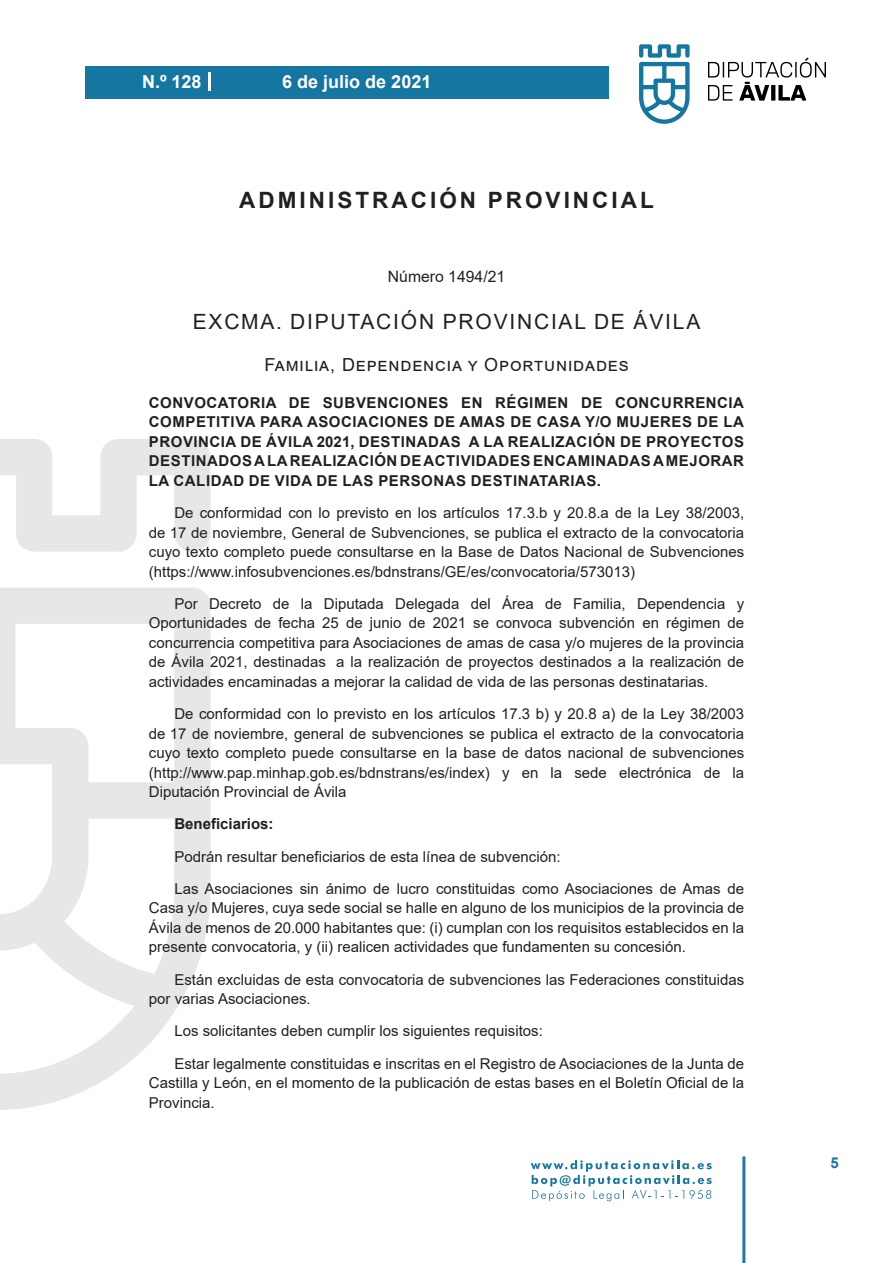
<style>
.page{position:relative;width:893px;height:1263px;background:#fff}
.page>*{position:absolute;margin:0;border:0;box-sizing:border-box;transform-origin:0 0}
.t1{font:700 22.5px "Arial";letter-spacing:.135em;color:#231f20}
.t2{font:21px "Arial";letter-spacing:.085em;color:#231f20}
.t3{font:18px "Arial";letter-spacing:.05em;color:#231f20}
.t4{font:700 18px "Arial";color:#fff}
.t5{font:15.75px "Arial";color:#231f20}
.t6{font:15px/19.5px "Arial";color:#231f20;text-align:justify}
.t7{font:700 15px/19.5px "Arial";letter-spacing:.035em;color:#231f20;text-align:justify}
.t8{font:700 15px "Arial";color:#231f20}
.t9{font:700 15px "Arial";color:#1d76a4}
</style>
<div class="page">
<svg style="left:531px;top:1160px;width:181px;height:41px"></svg>
<div style="left:85px;top:66px;width:523px;height:33px;background:#1676a2"></div>
<svg style="left:639px;top:44px;width:51px;height:80px"></svg>
<svg style="left:708px;top:58px;width:118px;height:43px"></svg>
<hr style="left:742px;top:1156px;width:3px;height:107px;background:#1d76a4">
<svg style="left:208px;top:72px;width:2px;height:18px"></svg>
<svg style="left:0;top:439px;width:211px;height:671px"></svg>
<p class="t4" style="left:142px;top:69px;width:61px">N.º 128</p>
<p class="t4" style="left:282px;top:69px;width:151px">6 de julio de 2021</p>
<h1 class="t1" style="left:239px;top:184px;width:416px">ADMINISTRACIÓN PROVINCIAL</h1>
<p class="t5" style="left:388px;top:266px;width:119px">Número 1494/21</p>
<h2 class="t2" style="left:193px;top:307px;width:509px">EXCMA. DIPUTACIÓN PROVINCIAL DE ÁVILA</h2>
<p class="t3" style="left:264px;top:353px;width:366px">Familia, Dependencia y Oportunidades</p>
<p class="t7" style="left:149px;top:393px;width:597px">CONVOCATORIA DE SUBVENCIONES EN RÉGIMEN DE CONCURRENCIA COMPETITIVA PARA ASOCIACIONES DE AMAS DE CASA Y/O MUJERES DE LA PROVINCIA DE ÁVILA 2021, DESTINADAS A LA REALIZACIÓN DE PROYECTOS DESTINADOS A LA REALIZACIÓN DE ACTIVIDADES ENCAMINADAS A MEJORAR LA CALIDAD DE VIDA DE LAS PERSONAS DESTINATARIAS.</p>
<p class="t6" style="left:149px;top:503px;width:597px;text-indent:26px">De conformidad con lo previsto en los artículos 17.3.b y 20.8.a de la Ley 38/2003, de 17 de noviembre, General de Subvenciones, se publica el extracto de la convocatoria cuyo texto completo puede consultarse en la Base de Datos Nacional de Subvenciones (https://www.infosubvenciones.es/bdnstrans/GE/es/convocatoria/573013)</p>
<p class="t6" style="left:149px;top:594px;width:597px;text-indent:26px">Por Decreto de la Diputada Delegada del Área de Familia, Dependencia y Oportunidades de fecha 25 de junio de 2021 se convoca subvención en régimen de concurrencia competitiva para Asociaciones de amas de casa y/o mujeres de la provincia de Ávila 2021, destinadas a la realización de proyectos destinados a la realización de actividades encaminadas a mejorar la calidad de vida de las personas destinatarias.</p>
<p class="t6" style="left:149px;top:704px;width:597px;text-indent:26px">De conformidad con lo previsto en los artículos 17.3 b) y 20.8 a) de la Ley 38/2003 de 17 de noviembre, general de subvenciones se publica el extracto de la convocatoria cuyo texto completo puede consultarse en la base de datos nacional de subvenciones (http://www.pap.minhap.gob.es/bdnstrans/es/index) y en la sede electrónica de la Diputación Provincial de Ávila</p>
<p class="t8" style="left:174px;top:813px;width:101px">Beneficiarios:</p>
<p class="t6" style="left:174px;top:840px;width:571px;line-height:32.2px">Podrán resultar beneficiarios de esta línea de subvención:<br>Las Asociaciones sin ánimo de lucro constituidas como Asociaciones de Amas de</p>
<p class="t6" style="left:149px;top:898px;width:597px">Casa y/o Mujeres, cuya sede social se halle en alguno de los municipios de la provincia de Ávila de menos de 20.000 habitantes que: (i) cumplan con los requisitos establecidos en la presente convocatoria, y (ii) realicen actividades que fundamenten su concesión.</p>
<p class="t6" style="left:149px;top:969px;width:597px;text-indent:26px">Están excluidas de esta convocatoria de subvenciones las Federaciones constituidas por varias Asociaciones.</p>
<p class="t6" style="left:174px;top:1015px;width:571px;line-height:32.2px">Los solicitantes deben cumplir los siguientes requisitos:<br>Estar legalmente constituidas e inscritas en el Registro de Asociaciones de la Junta de</p>
<p class="t6" style="left:149px;top:1073px;width:597px">Castilla y León, en el momento de la publicación de estas bases en el Boletín Oficial de la<br>Provincia.</p>
<p class="t9" style="left:831px;top:1152px;width:10px">5</p>
</div>
